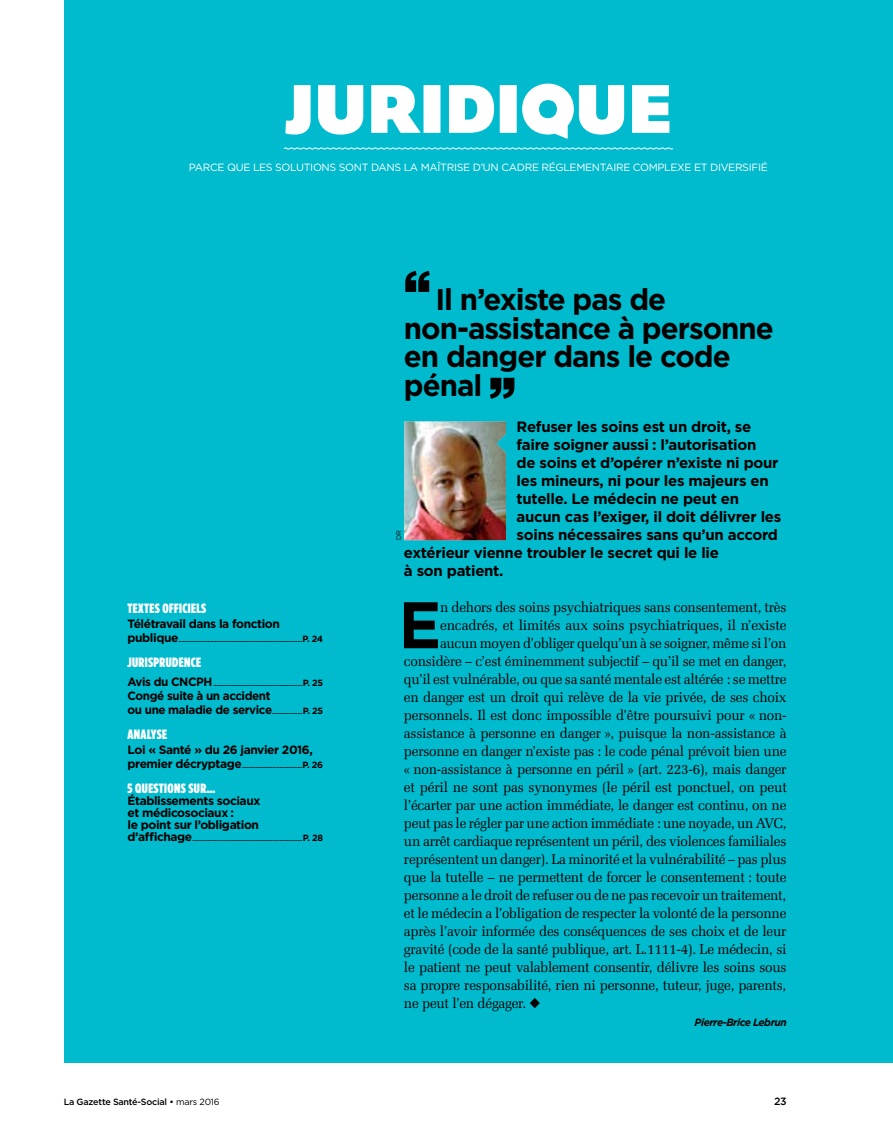
<style>
.page{position:relative;width:893px;height:1140px;background:#fff}
.page>*{position:absolute;margin:0;border:0;box-sizing:border-box;transform-origin:0 0}
.t1{font:700 70.5px "Eagle";letter-spacing:-.02em;color:#fff}
.t2{font:66.75px "Gotham Condensed X Black";color:#000}
.t3{font:700 65.7px "Gotham";color:#000}
.t4{font:700 30px/28.5px "Gotham";letter-spacing:-.035em;color:#000}
.t5{font:700 15px "Gotham";letter-spacing:-.02em;color:#000}
.t6{font:14.25px "Zapf Elliptical 711 BT";letter-spacing:-.02em;color:#000}
.t7{font:14.25px "Zapf Elliptical 711 BT";letter-spacing:-.02em;color:#000;scale:.96 1}
.t8{font:13.5px "Gotham Condensed X Black";letter-spacing:.025em;color:#fff}
.t9{font:700 12px/14.4px "Gotham";letter-spacing:-.035em;color:#000}
.t10{font:10.5px "Gotham";letter-spacing:-.03em;color:#fff}
.t11{font:italic 700 10.5px "Gotham";letter-spacing:-.045em;color:#000}
.t12{font:500 10.5px "Gotham";color:#000}
.t13{font:500 9px "Gotham";letter-spacing:-.025em;color:#000}
.t14{font:700 9px "Gotham";letter-spacing:-.035em;color:#000}
.t15{font:6.75px "Gotham";color:#000}
.s1{font-weight:400}
</style>
<div class="page">
<div style="left:64px;top:0;width:829px;height:1062px;background:#00bbce"></div>
<svg style="left:283px;top:147px;width:390px;height:3px"></svg>
<img style="left:404px;top:421px;width:102px;height:119px">
<h1 class="t1" style="left:285px;top:70px;width:389px">JURIDIQUE</h1>
<p class="t10" style="left:189px;top:161px;width:580px">PARCE QUE LES SOLUTIONS SONT DANS LA MAÎTRISE D’UN CADRE RÉGLEMENTAIRE COMPLEXE ET DIVERSIFIÉ</p>
<p class="t8" style="left:128px;top:600px;width:80px">TEXTES OFFICIELS</p>
<p class="t9" style="left:128px;top:616px;width:154px">Télétravail dans la fonction publique</p>
<p class="t14" style="left:302px;top:633px;width:22px">p. 24</p>
<p class="t8" style="left:128px;top:654px;width:75px">JURISPRUDENCE</p>
<p class="t9" style="left:128px;top:674px;width:86px">Avis du CNCPH</p>
<p class="t14" style="left:303px;top:676px;width:22px">p. 25</p>
<p class="t9" style="left:128px;top:688px;width:146px">Congé suite à un accident ou une maladie de service</p>
<p class="t14" style="left:303px;top:705px;width:22px">p. 25</p>
<p class="t8" style="left:128px;top:726px;width:41px">ANALYSE</p>
<p class="t9" style="left:128px;top:742px;width:187px">Loi « Santé » du 26 janvier 2016, premier décryptage</p>
<p class="t14" style="left:302px;top:759px;width:22px">p. 26</p>
<p class="t8" style="left:128px;top:780px;width:89px">5 QUESTIONS SUR…</p>
<p class="t9" style="left:128px;top:794px;width:134px;line-height:12px">Établissements sociaux et médicosociaux :<br>le point sur l’obligation d’affichage</p>
<p class="t14" style="left:303px;top:831px;width:22px">P. 28</p>
<h2 class="t2" style="left:404px;top:255px;width:28px">“</h2>
<h3 class="t4" style="left:404px;top:285px;width:371px;text-indent:31px">Il n’existe pas de non-assistance à personne en danger dans le code pénal</h3>
<h2 class="t2" style="left:489px;top:361px;width:28px">”</h2>
<p class="t5" style="left:517px;top:417px;width:236px">Refuser les soins est un droit, se</p>
<p class="t5" style="left:517px;top:435px;width:241px">faire soigner aussi : l’autorisation</p>
<p class="t5" style="left:517px;top:453px;width:263px">de soins et d’opérer n’existe ni pour</p>
<p class="t5" style="left:517px;top:471px;width:254px">les mineurs, ni pour les majeurs en</p>
<p class="t5" style="left:517px;top:489px;width:224px">tutelle. Le médecin ne peut en</p>
<p class="t5" style="left:517px;top:507px;width:266px">aucun cas l’exiger, il doit délivrer les</p>
<p class="t5" style="left:517px;top:525px;width:263px">soins nécessaires sans qu’un accord</p>
<p class="t5" style="left:404px;top:543px;width:317px">extérieur vienne troubler le secret qui le lie</p>
<p class="t5" style="left:404px;top:561px;width:101px">à son patient.</p>
<h3 class="t3" style="left:399px;top:581px;width:44px">E</h3>
<p class="t6" style="left:440px;top:599px;width:348px">n dehors des soins psychiatriques sans consentement, très</p>
<p class="t15" style="left:395px;top:540px;width:11px;rotate:-90deg">DR</p>
<p class="t6" style="left:440px;top:617px;width:348px">encadrés, et limités aux soins psychiatriques, il n’existe</p>
<p class="t7" style="left:440px;top:635px;width:362px">aucun moyen d’obliger quelqu’un à se soigner, même si l’on</p>
<p class="t6" style="left:404px;top:653px;width:384px">considère – c’est éminemment subjectif – qu’il se met en danger,</p>
<p class="t6" style="left:404px;top:671px;width:384px">qu’il est vulnérable, ou que sa santé mentale est altérée : se mettre</p>
<p class="t6" style="left:404px;top:689px;width:384px">en danger est un droit qui relève de la vie privée, de ses choix</p>
<p class="t6" style="left:404px;top:707px;width:384px">personnels. Il est donc impossible d’être poursuivi pour « non-</p>
<p class="t6" style="left:404px;top:725px;width:384px">assistance à personne en danger », puisque la non-assistance à</p>
<p class="t6" style="left:404px;top:743px;width:384px">personne en danger n’existe pas : le code pénal prévoit bien une</p>
<p class="t6" style="left:404px;top:761px;width:384px">« non-assistance à personne en péril » (art. 223-6), mais danger</p>
<p class="t6" style="left:404px;top:779px;width:384px">et péril ne sont pas synonymes (le péril est ponctuel, on peut</p>
<p class="t6" style="left:404px;top:797px;width:384px">l’écarter par une action immédiate, le danger est continu, on ne</p>
<p class="t7" style="left:404px;top:815px;width:400px">peut pas le régler par une action immédiate : une noyade, un AVC,</p>
<p class="t6" style="left:404px;top:833px;width:384px">un arrêt cardiaque représentent un péril, des violences familiales</p>
<p class="t6" style="left:404px;top:851px;width:384px">représentent un danger). La minorité et la vulnérabilité – pas plus</p>
<p class="t6" style="left:404px;top:869px;width:384px">que la tutelle – ne permettent de forcer le consentement : toute</p>
<p class="t6" style="left:404px;top:887px;width:384px">personne a le droit de refuser ou de ne pas recevoir un traitement,</p>
<p class="t6" style="left:404px;top:905px;width:384px">et le médecin a l’obligation de respecter la volonté de la personne</p>
<p class="t6" style="left:404px;top:923px;width:384px">après l’avoir informée des conséquences de ses choix et de leur</p>
<p class="t6" style="left:404px;top:941px;width:384px">gravité (code de la santé publique, art. L.1111-4). Le médecin, si</p>
<p class="t6" style="left:404px;top:959px;width:384px">le patient ne peut valablement consentir, délivre les soins sous</p>
<p class="t6" style="left:404px;top:977px;width:384px">sa propre responsabilité, rien ni personne, tuteur, juge, parents,</p>
<p class="t6" style="left:404px;top:995px;width:138px">ne peut l’en dégager. ◆</p>
<p class="t11" style="left:695px;top:1015px;width:94px">Pierre-Brice Lebrun</p>
<p class="t13" style="left:64px;top:1095px;width:157px">La Gazette Santé-Social • <span class="s1">MARS 2016</span></p>
<p class="t12" style="left:774px;top:1094px;width:14px">23</p>
</div>
